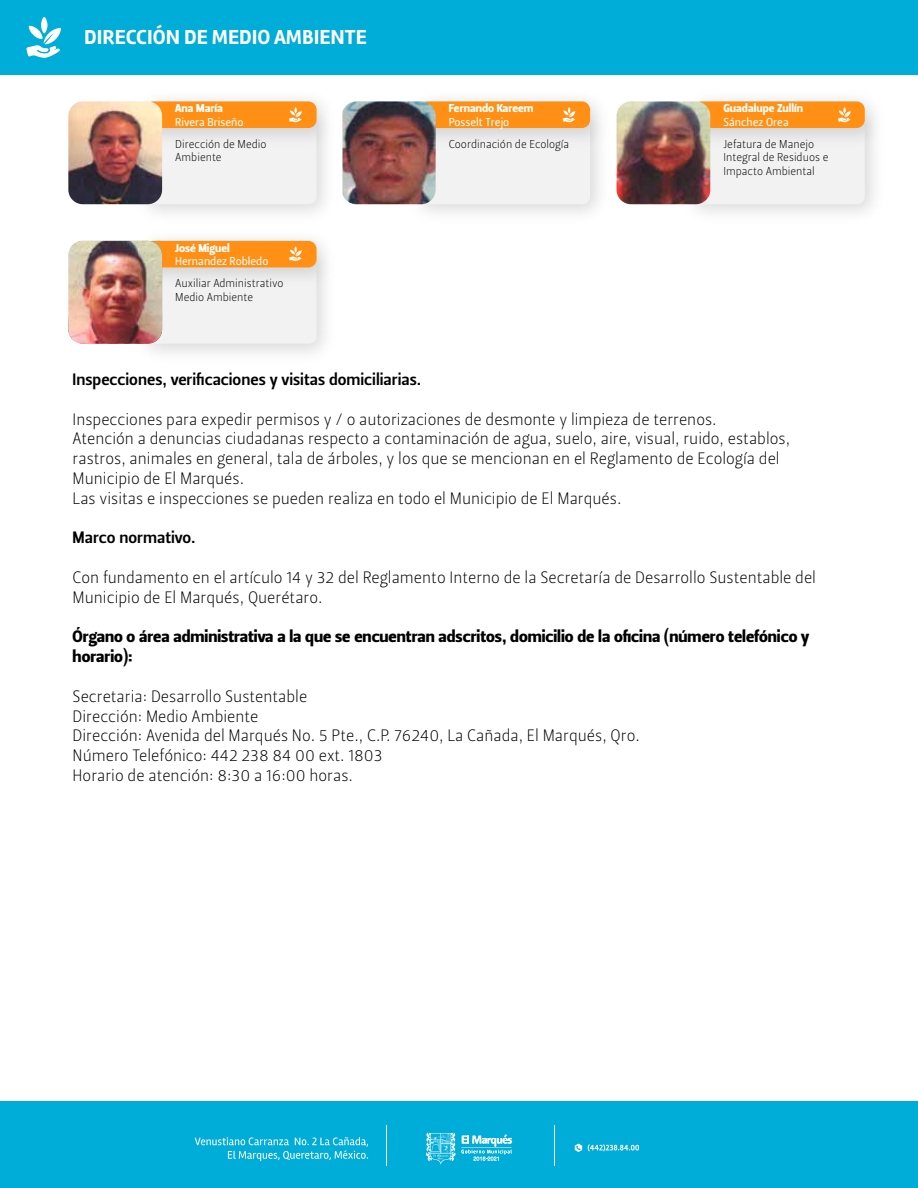
<style>
.page{position:relative;width:918px;height:1188px;background:#fff}
.page>*{position:absolute;margin:0;border:0;box-sizing:border-box;transform-origin:0 0}
.t1{font:700 21px "Rambla";color:#fff}
.t2{font:16.5px/19.8px "Leitura Sans Grot 1";color:#000}
.t3{font:16.5px/19.8px "Leitura Sans Grot 4";color:#000}
.t4{font:16.5px "Leitura Sans Grot 3";color:#000}
.t5{font:11.4px/13.8px "Leitura Sans Grot 1";color:#000}
.t6{font:11.4px "Leitura Sans Grot 2";color:#fff}
.t7{font:11.4px "Leitura Sans Grot 4";color:#fff}
</style>
<div class="page">
<div style="left:0;top:1101px;width:918px;height:87px;background:#00acd8"></div>
<svg style="left:426px;top:1132px;width:86px;height:33px"></svg>
<svg style="left:195px;top:1137px;width:173px;height:24px"></svg>
<svg style="left:588px;top:1144px;width:51px;height:7px"></svg>
<svg style="left:575px;top:1144px;width:7px;height:8px"></svg>
<hr style="left:386px;top:1125px;width:1px;height:41px;background:#fff">
<hr style="left:554px;top:1125px;width:1px;height:41px;background:#fff">
<div style="left:0;top:0;width:918px;height:74px;background:#00acd8"></div>
<div style="left:145px;top:101px;width:172px;height:27px;background:#ff9015;border-radius:8px"></div>
<img style="left:68px;top:101px;width:94px;height:103px">
<img style="left:435px;top:100px;width:182px;height:55px">
<div style="left:419px;top:101px;width:171px;height:27px;background:#ff9015;border-radius:8px"></div>
<img style="left:342px;top:101px;width:94px;height:103px">
<svg style="left:418px;top:104px;width:172px;height:100px"></svg>
<div style="left:693px;top:101px;width:172px;height:27px;background:#ff9015;border-radius:8px"></div>
<img style="left:617px;top:101px;width:93px;height:103px">
<img style="left:126px;top:239px;width:207px;height:56px">
<div style="left:145px;top:241px;width:172px;height:26px;background:#ff9015;border-radius:8px"></div>
<img style="left:68px;top:241px;width:92px;height:103px">
<svg style="left:26px;top:17px;width:35px;height:41px"></svg>
<svg style="left:145px;top:107px;width:172px;height:97px"></svg>
<svg style="left:145px;top:247px;width:172px;height:97px"></svg>
<svg style="left:693px;top:107px;width:172px;height:97px"></svg>
<p class="t1" style="left:84px;top:25px;width:284px">DIRECCIÓN DE MEDIO AMBIENTE</p>
<p class="t7" style="left:175px;top:102px;width:49px">Ana María</p>
<p class="t6" style="left:175px;top:115px;width:70px">Rivera Briseño</p>
<p class="t5" style="left:175px;top:137px;width:93px">Dirección de Medio<br>Ambiente</p>
<p class="t7" style="left:175px;top:241px;width:56px">José Miguel</p>
<p class="t6" style="left:175px;top:255px;width:95px">Hernandez Robledo</p>
<p class="t5" style="left:175px;top:276px;width:110px">Auxiliar Administrativo<br>Medio Ambiente</p>
<p class="t7" style="left:449px;top:102px;width:86px">Fernando Kareem</p>
<p class="t6" style="left:449px;top:115px;width:62px">Posselt Trejo</p>
<p class="t5" style="left:449px;top:137px;width:122px">Coordinación de Ecología</p>
<p class="t7" style="left:723px;top:102px;width:81px">Guadalupe Zullín</p>
<p class="t6" style="left:723px;top:115px;width:67px">Sánchez Orea</p>
<p class="t5" style="left:723px;top:137px;width:106px">Jefatura de Manejo<br>Integral de Residuos e<br>Impacto Ambiental</p>
<p class="t4" style="left:73px;top:370px;width:350px">Inspecciones, verificaciones y visitas domiciliarias.</p>
<p class="t2" style="left:73px;top:409px;width:719px">Inspecciones para expedir permisos y / o autorizaciones de desmonte y limpieza de terrenos.<br>Atención a denuncias ciudadanas respecto a contaminación de agua, suelo, aire, visual, ruido, establos, rastros, animales en general, tala de árboles, y los que se mencionan en el Reglamento de Ecología del Municipio de El Marqués.<br>Las visitas e inspecciones se pueden realiza en todo el Municipio de El Marqués.</p>
<p class="t4" style="left:73px;top:528px;width:125px">Marco normativo.</p>
<p class="t2" style="left:73px;top:568px;width:745px">Con fundamento en el artículo 14 y 32 del Reglamento Interno de la Secretaría de Desarrollo Sustentable del<br>Municipio de El Marqués, Querétaro.</p>
<p class="t3" style="left:73px;top:627px;width:738px">Órgano o área administrativa a la que se encuentran adscritos, domicilio de la oficina (número telefónico y horario):</p>
<p class="t2" style="left:73px;top:686px;width:569px">Secretaria: Desarrollo Sustentable<br>Dirección: Medio Ambiente<br>Dirección: Avenida del Marqués No. 5 Pte., C.P. 76240, La Cañada, El Marqués, Qro.<br>Número Telefónico: 442 238 84 00 ext. 1803<br>Horario de atención: 8:30 a 16:00 horas.</p>
</div>
